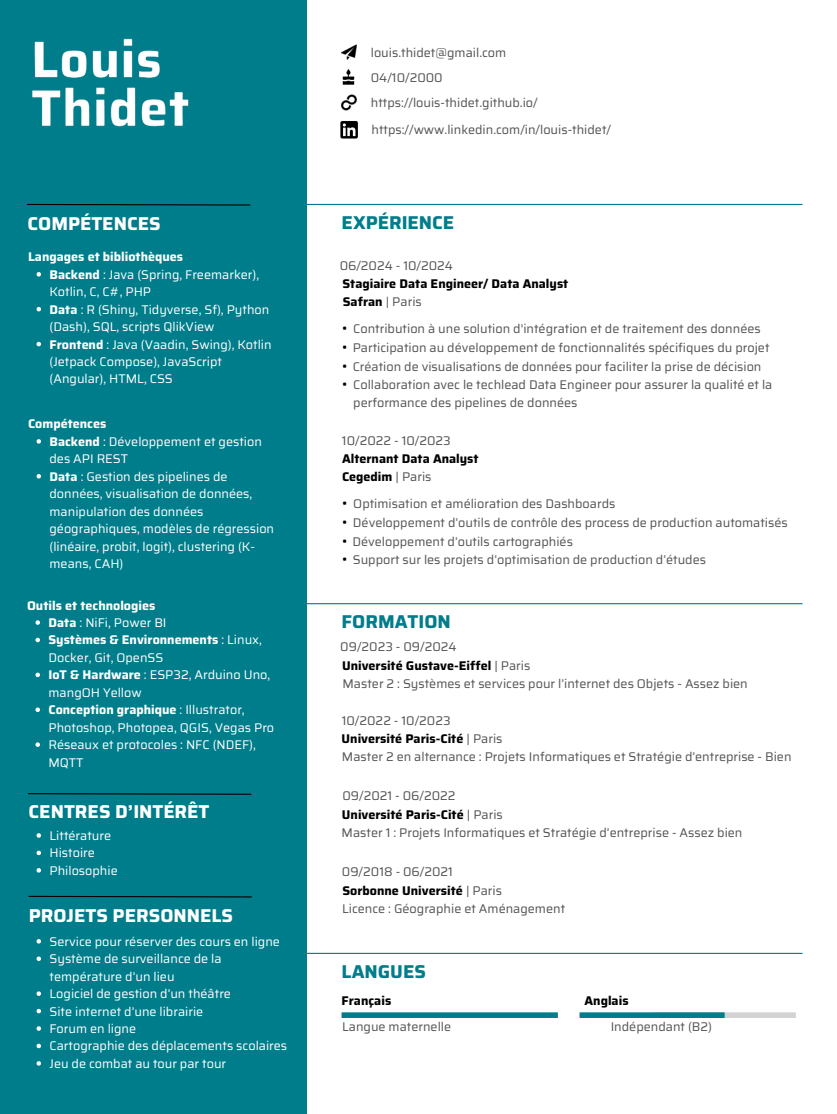
<style>
.page{position:relative;width:837px;height:1114px;background:#fff}
.page>*{position:absolute;margin:0;border:0;box-sizing:border-box;transform-origin:0 0}
.t1{font:700 18.6px "Saira";color:#fff}
.t2{font:700 18.6px "Saira";color:#007d8b}
.t3{font:14.1px "Saira";color:#000}
.t4{font:12.6px/17.4px "Saira";color:#545454}
.t5{font:12.6px/17.4px "Saira";color:#fff}
.t6{font:700 12.6px "Saira";color:#000}
.t7{font:700 12.6px "Saira";color:#fff}
.s1{font-weight:700}
.s2{font-weight:400;color:#545454}
</style>
<div class="page">
<div style="left:0;top:0;width:307px;height:1113px;background:#007d8b"></div>
<hr style="left:305px;top:603px;width:497px;height:1px;background:#007d8b">
<hr style="left:305px;top:953px;width:497px;height:1px;background:#007d8b">
<div style="left:341px;top:1012px;width:216px;height:6px;background:#007d8b"></div>
<div style="left:650px;top:1012px;width:145px;height:6px;background:#d4d3d3"></div>
<div style="left:579px;top:1012px;width:145px;height:6px;background:#007d8b"></div>
<img style="left:32px;top:38px;width:157px;height:89px">
<hr style="left:305px;top:204px;width:497px;height:1px;background:#007d8b">
<svg style="left:27px;top:203px;width:224px;height:3px"></svg>
<svg style="left:28px;top:793px;width:224px;height:2px"></svg>
<svg style="left:37px;top:833px;width:4px;height:5px"></svg>
<svg style="left:37px;top:850px;width:4px;height:5px"></svg>
<svg style="left:37px;top:868px;width:4px;height:4px"></svg>
<svg style="left:28px;top:895px;width:224px;height:3px"></svg>
<svg style="left:37px;top:939px;width:4px;height:4px"></svg>
<svg style="left:37px;top:956px;width:4px;height:5px"></svg>
<svg style="left:37px;top:991px;width:4px;height:5px"></svg>
<svg style="left:37px;top:1009px;width:4px;height:4px"></svg>
<svg style="left:37px;top:1026px;width:4px;height:5px"></svg>
<svg style="left:37px;top:1043px;width:4px;height:5px"></svg>
<svg style="left:37px;top:1061px;width:4px;height:4px"></svg>
<svg style="left:37px;top:272px;width:4px;height:5px"></svg>
<svg style="left:37px;top:307px;width:4px;height:4px"></svg>
<svg style="left:37px;top:342px;width:4px;height:4px"></svg>
<svg style="left:37px;top:439px;width:4px;height:5px"></svg>
<svg style="left:37px;top:474px;width:4px;height:4px"></svg>
<svg style="left:35px;top:620px;width:5px;height:5px"></svg>
<svg style="left:35px;top:638px;width:5px;height:4px"></svg>
<svg style="left:35px;top:672px;width:5px;height:5px"></svg>
<svg style="left:35px;top:707px;width:5px;height:5px"></svg>
<svg style="left:35px;top:742px;width:5px;height:5px"></svg>
<img style="left:341px;top:44px;width:16px;height:67px">
<img style="left:340px;top:121px;width:18px;height:18px">
<p class="t1" style="left:28px;top:209px;width:135px">COMPÉTENCES</p>
<p class="t7" style="left:28px;top:247px;width:156px">Langages et bibliothèques</p>
<p class="t5" style="left:49px;top:266px;width:211px"><span class="s1">Backend</span> : Java (Spring, Freemarker),<br>Kotlin, C, C#, PHP</p>
<h1 class="t5" style="left:49px;top:301px;width:221px"><span class="s1">Data</span> : R (Shiny, Tidyverse, Sf), Python (Dash), SQL, scripts QlikView</h1>
<p class="t5" style="left:49px;top:335px;width:224px"><span class="s1">Frontend</span> : Java (Vaadin, Swing), Kotlin (Jetpack Compose), JavaScript (Angular), HTML, CSS</p>
<p class="t7" style="left:28px;top:414px;width:80px">Compétences</p>
<p class="t5" style="left:49px;top:433px;width:214px"><span class="s1">Backend</span> : Développement et gestion des API REST</p>
<p class="t5" style="left:49px;top:468px;width:226px"><span class="s1">Data</span> : Gestion des pipelines de données, visualisation de données, manipulation des données géographiques, modèles de régression (linéaire, probit, logit), clustering (K&shy;means, CAH)</p>
<p class="t7" style="left:27px;top:595px;width:130px">Outils et technologies</p>
<p class="t5" style="left:48px;top:614px;width:120px"><span class="s1">Data</span> : NiFi, Power BI</p>
<p class="t5" style="left:48px;top:631px;width:215px"><span class="s1">Systèmes &amp; Environnements</span> : Linux,<br>Docker, Git, OpenSS</p>
<p class="t5" style="left:48px;top:666px;width:223px"><span class="s1">IoT &amp; Hardware</span> : ESP32, Arduino Uno, mangOH Yellow</p>
<p class="t5" style="left:48px;top:701px;width:227px"><span class="s1">Conception graphique</span> : Illustrator,<br>Photoshop, Photopea, QGIS, Vegas Pro</p>
<p class="t5" style="left:48px;top:736px;width:209px">Réseaux et protocoles : NFC (NDEF),<br>MQTT</p>
<p class="t1" style="left:29px;top:796px;width:182px">CENTRES D’INTÉRÊT</p>
<p class="t5" style="left:49px;top:827px;width:63px">Littérature</p>
<p class="t5" style="left:49px;top:844px;width:47px">Histoire</p>
<p class="t5" style="left:49px;top:862px;width:70px">Philosophie</p>
<h2 class="t1" style="left:29px;top:901px;width:206px">PROJETS PERSONNELS</h2>
<p class="t5" style="left:49px;top:933px;width:232px">Service pour réserver des cours en ligne</p>
<p class="t5" style="left:49px;top:950px;width:174px">Système de surveillance de la température d’un lieu</p>
<p class="t5" style="left:49px;top:985px;width:183px">Logiciel de gestion d’un théâtre</p>
<p class="t5" style="left:49px;top:1002px;width:155px">Site internet d’une librairie</p>
<p class="t5" style="left:49px;top:1020px;width:88px">Forum en ligne</p>
<p class="t5" style="left:49px;top:1037px;width:239px">Cartographie des déplacements scolaires</p>
<p class="t5" style="left:49px;top:1055px;width:178px">Jeu de combat au tour par tour</p>
<p class="t4" style="left:371px;top:44px;width:137px">louis.thidet@gmail.com</p>
<h1 class="t4" style="left:371px;top:69px;width:73px">04/10/2000</h1>
<h2 class="t4" style="left:371px;top:94px;width:168px">https://louis-thidet.github.io/</h2>
<h2 class="t4" style="left:371px;top:121px;width:241px">https://www.linkedin.com/in/louis-thidet/</h2>
<h1 class="t2" style="left:341px;top:208px;width:114px">EXPÉRIENCE</h1>
<p class="t4" style="left:339px;top:257px;width:115px">06/2024 - 10/2024</p>
<p class="t6" style="left:342px;top:274px;width:227px">Stagiaire Data Engineer/ Data Analyst</p>
<p class="t6" style="left:343px;top:292px;width:80px">Safran <span class="s2">| Paris</span></p>
<h1 class="t4" style="left:353px;top:320px;width:409px">Contribution à une solution d'intégration et de traitement des données</h1>
<p class="t4" style="left:352px;top:339px;width:418px">Participation au développement de fonctionnalités spécifiques du projet</p>
<h2 class="t4" style="left:352px;top:358px;width:410px">Création de visualisations de données pour faciliter la prise de décision</h2>
<p class="t3" style="left:342px;top:317px;width:7px">•</p>
<p class="t3" style="left:342px;top:336px;width:7px">•</p>
<p class="t3" style="left:342px;top:355px;width:7px">•</p>
<p class="t3" style="left:342px;top:373px;width:7px">•</p>
<p class="t4" style="left:353px;top:376px;width:420px">Collaboration avec le techlead Data Engineer pour assurer la qualité et la performance des pipelines de données</p>
<p class="t4" style="left:342px;top:432px;width:110px">10/2022 - 10/2023</p>
<p class="t6" style="left:342px;top:449px;width:138px">Alternant Data Analyst</p>
<h2 class="t6" style="left:342px;top:467px;width:91px">Cegedim <span class="s2">| Paris</span></h2>
<p class="t4" style="left:353px;top:495px;width:263px">Optimisation et amélioration des Dashboards</p>
<p class="t4" style="left:353px;top:514px;width:436px">Développement d’outils de contrôle des process de production automatisés</p>
<h2 class="t4" style="left:352px;top:533px;width:222px">Développement d’outils cartographiés</h2>
<p class="t4" style="left:353px;top:551px;width:355px">Support sur les projets d’optimisation de production d’études</p>
<p class="t3" style="left:342px;top:492px;width:7px">•</p>
<p class="t3" style="left:342px;top:511px;width:7px">•</p>
<p class="t3" style="left:342px;top:530px;width:7px">•</p>
<p class="t3" style="left:342px;top:548px;width:7px">•</p>
<h2 class="t2" style="left:341px;top:607px;width:111px">FORMATION</h2>
<p class="t4" style="left:340px;top:638px;width:118px">09/2023 - 09/2024</p>
<p class="t6" style="left:342px;top:655px;width:190px">Université Gustave-Eiffel <span class="s2">| Paris</span></p>
<p class="t4" style="left:342px;top:675px;width:407px">Master 2 : Systèmes et services pour l’internet des Objets - Assez bien</p>
<p class="t4" style="left:342px;top:712px;width:110px">10/2022 - 10/2023</p>
<p class="t6" style="left:341px;top:729px;width:162px">Université Paris-Cité <span class="s2">| Paris</span></p>
<p class="t4" style="left:342px;top:748px;width:451px">Master 2 en alternance : Projets Informatiques et Stratégie d’entreprise - Bien</p>
<h1 class="t4" style="left:342px;top:787px;width:115px">09/2021 - 06/2022</h1>
<h1 class="t6" style="left:342px;top:805px;width:162px">Université Paris-Cité <span class="s2">| Paris</span></h1>
<p class="t4" style="left:341px;top:824px;width:402px">Master 1 : Projets Informatiques et Stratégie d’entreprise - Assez bien</p>
<p class="t4" style="left:342px;top:863px;width:113px">09/2018 - 06/2021</p>
<p class="t6" style="left:342px;top:881px;width:161px">Sorbonne Université <span class="s2">| Paris</span></p>
<p class="t4" style="left:342px;top:900px;width:225px">Licence : Géographie et Aménagement</p>
<p class="t2" style="left:341px;top:957px;width:86px">LANGUES</p>
<p class="t6" style="left:341px;top:990px;width:51px">Français</p>
<p class="t6" style="left:584px;top:990px;width:46px">Anglais</p>
<p class="t4" style="left:342px;top:1018px;width:111px">Langue maternelle</p>
<p class="t4" style="left:610px;top:1018px;width:103px">Indépendant (B2)</p>
</div>
